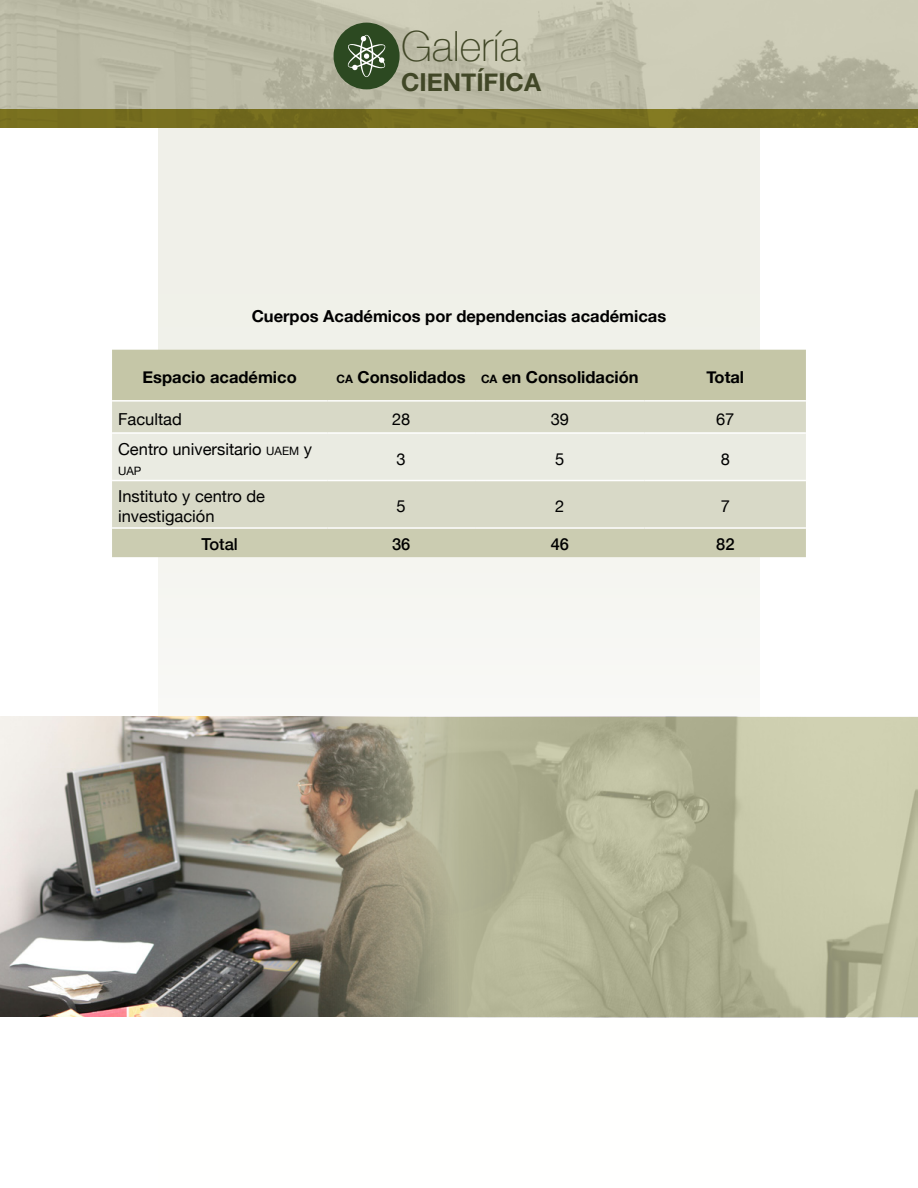
<style>
.page{position:relative;width:918px;height:1188px;background:#fff}
.page>*{position:absolute;margin:0;border:0;box-sizing:border-box;transform-origin:0 0}
.t1{font:100 41.7px "Helvetica Neue";color:#414727}
.t2{font:700 24.75px "Helvetica Neue";color:#414727}
.t3{font:700 16.5px "Helvetica Neue";color:#000}
.t4{font:16.5px/19.8px "Helvetica Neue";color:#000}
.t5{font:500 16.5px "Helvetica Neue";color:#000}
.t6{font:11.55px "Helvetica Neue";color:#000}
.s1{font-size:11.55px}
</style>
<div class="page">
<div style="left:158px;top:0;width:602px;height:1188px;background:#f6f6f2"></div>
<img style="left:0;top:0;width:918px;height:109px">
<div style="left:334px;top:23px;width:66px;height:66px;background:#2c4921;border-radius:50%"></div>
<svg style="left:347px;top:35px;width:39px;height:42px"></svg>
<div style="left:0;top:109px;width:918px;height:19px;background:#756c1e"></div>
<div style="left:112px;top:350px;width:694px;height:50px;background:#c5c6a7"></div>
<div style="left:112px;top:402px;width:694px;height:125px;background:#d8d9c7"></div>
<div style="left:112px;top:434px;width:694px;height:46px;background:#eaebe2"></div>
<div style="left:112px;top:529px;width:694px;height:28px;background:#cbccb1"></div>
<hr style="left:112px;top:400px;width:215px;height:2px;background:#fff">
<hr style="left:327px;top:400px;width:148px;height:2px;background:#fff">
<hr style="left:475px;top:400px;width:170px;height:2px;background:#fff">
<hr style="left:645px;top:400px;width:161px;height:2px;background:#fff">
<hr style="left:112px;top:432px;width:215px;height:2px;background:#fff">
<hr style="left:327px;top:432px;width:148px;height:2px;background:#fff">
<hr style="left:475px;top:432px;width:170px;height:2px;background:#fff">
<hr style="left:645px;top:432px;width:161px;height:2px;background:#fff">
<hr style="left:112px;top:480px;width:215px;height:1px;background:#fff">
<hr style="left:327px;top:480px;width:148px;height:1px;background:#fff">
<hr style="left:475px;top:480px;width:170px;height:1px;background:#fff">
<hr style="left:645px;top:480px;width:161px;height:1px;background:#fff">
<hr style="left:112px;top:527px;width:215px;height:2px;background:#fff">
<hr style="left:327px;top:527px;width:148px;height:2px;background:#fff">
<hr style="left:475px;top:527px;width:170px;height:2px;background:#fff">
<hr style="left:645px;top:527px;width:161px;height:2px;background:#fff">
<img style="left:0;top:716px;width:459px;height:301px">
<img style="left:400px;top:717px;width:518px;height:301px">
<h1 class="t1" style="left:401px;top:15px;width:121px">Galería</h1>
<h2 class="t2" style="left:401px;top:63px;width:141px">CIENTÍFICA</h2>
<p class="t3" style="left:252px;top:303px;width:416px">Cuerpos Académicos por dependencias académicas</p>
<p class="t3" style="left:143px;top:364px;width:156px">Espacio académico</p>
<p class="t3" style="left:337px;top:364px;width:304px"><span class="s1">CA</span> Consolidados <span class="s1">CA</span> en Consolidación</p>
<p class="t3" style="left:706px;top:364px;width:39px">Total</p>
<p class="t4" style="left:118px;top:410px;width:65px">Facultad</p>
<p class="t4" style="left:392px;top:410px;width:20px">28</p>
<p class="t4" style="left:551px;top:410px;width:20px">39</p>
<p class="t4" style="left:716px;top:410px;width:20px">67</p>
<p class="t4" style="left:118px;top:440px;width:195px">Centro universitario <span class="s1">UAEM</span> y</p>
<p class="t6" style="left:118px;top:462px;width:25px">UAP</p>
<p class="t4" style="left:397px;top:450px;width:11px">3</p>
<p class="t4" style="left:555px;top:450px;width:11px">5</p>
<p class="t4" style="left:721px;top:450px;width:11px">8</p>
<p class="t4" style="left:118px;top:487px;width:149px">Instituto y centro de investigación</p>
<p class="t4" style="left:397px;top:497px;width:11px">5</p>
<p class="t4" style="left:555px;top:497px;width:11px">2</p>
<p class="t4" style="left:721px;top:497px;width:11px">7</p>
<p class="t5" style="left:202px;top:531px;width:38px">Total</p>
<p class="t5" style="left:392px;top:531px;width:20px">36</p>
<p class="t5" style="left:551px;top:531px;width:20px">46</p>
<p class="t5" style="left:716px;top:531px;width:20px">82</p>
</div>
